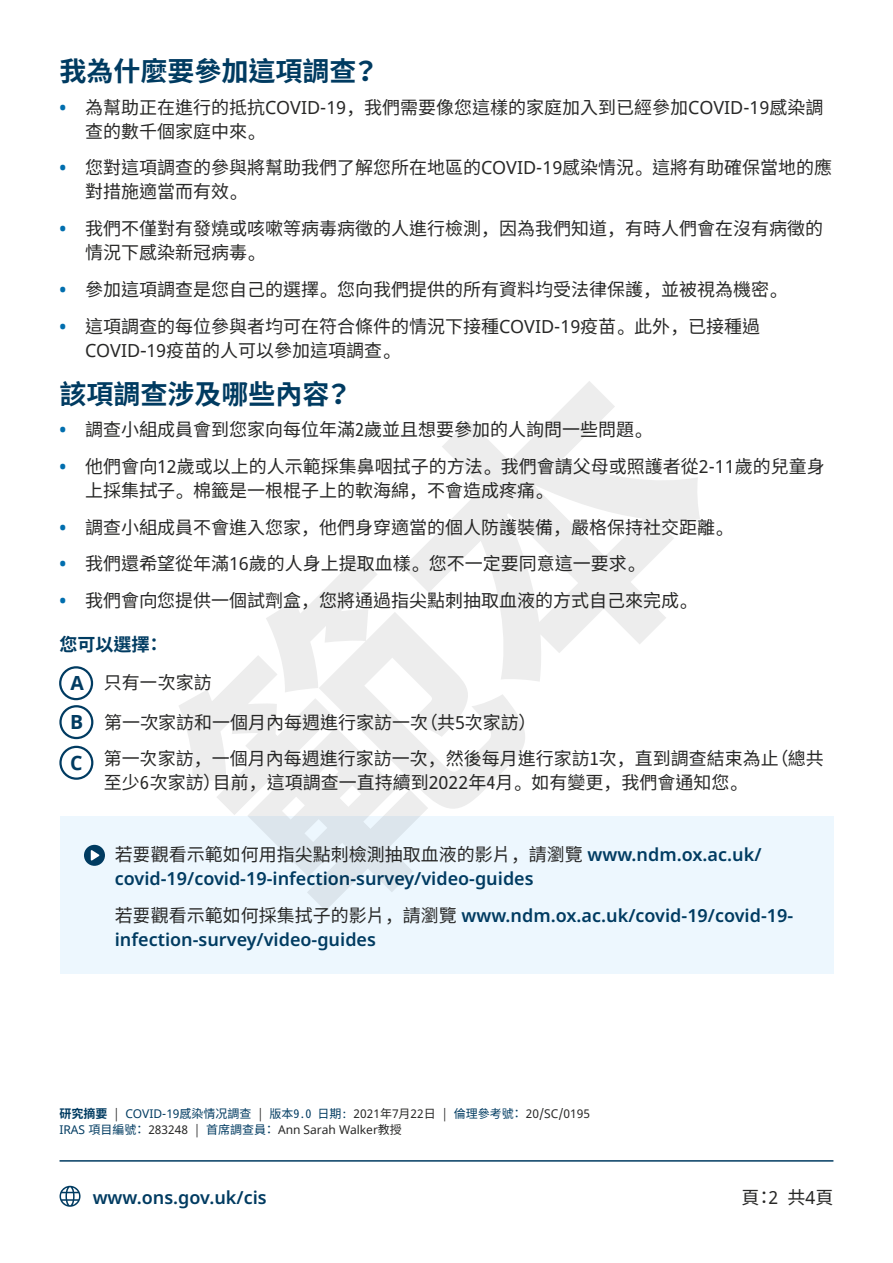
<style>
.page{position:relative;width:893px;height:1263px;background:#fff}
.page>*{position:absolute;margin:0;border:0;box-sizing:border-box;transform-origin:0 0}
.t1{font:700 27px "Noto Sans Mono CJ Ktc";color:#003b61}
.Centered_Body{font:700 19.5px "Noto Sans";color:#003b61}
.Body_Text{font:18px/24px "Noto Sans Mono CJ Ktc";color:#282827}
.Indented{font:600 18px/24px "Noto Sans";color:#003b61}
.Body_Text-2{font:600 18px "Noto Sans";color:#003b61}
.Body_Right_Aligned{font:18px "Noto Sans Mono CJ Ktc";color:#282827}
.Body_Text-3{font:700 18px "Noto Sans Mono CJ Ktc";color:#003b61}
.t2{font:12px/15.8px "Noto Sans";color:#282827}
.s1{font-family:"Noto Sans";font-weight:700;color:#006eae}
.s2{font-family:"Noto Sans"}
.s3{font-family:"Noto Sans Mono CJ Ktc";font-weight:400;color:#282827}
.s4{font-family:"Noto Sans Mono CJ Ktc";font-weight:700;color:#003b61}
.s5{font-family:"Noto Sans Mono CJ Ktc"}
.s6{color:#003b61}
.s7{font-family:"Noto Sans Mono CJ Ktc";color:#003b61}
</style>
<div class="page">
<hr style="left:60px;top:1160px;width:773px;height:1px;background:#003b61">
<svg style="left:60px;top:1186px;width:21px;height:21px"></svg>
<div style="left:59px;top:666px;width:34px;height:34px;border:2px solid #003b61;border-radius:50%"></div>
<div style="left:59px;top:705px;width:34px;height:34px;border:2px solid #003b61;border-radius:50%"></div>
<div style="left:59px;top:746px;width:34px;height:34px;border:2px solid #003b61;border-radius:50%"></div>
<div style="left:60px;top:816px;width:773px;height:158px;background:#edf7fe"></div>
<div style="left:84px;top:845px;width:21px;height:21px;background:#003b61;border-radius:50%"></div>
<svg style="left:91px;top:850px;width:8px;height:11px"></svg>
<h1 class="t1" style="left:60px;top:56px;width:321px">我為什麼要參加這項調查？</h1>
<p class="Body_Text" style="left:85px;top:95px;width:740px;text-indent:-26px"><span class="s1">•</span> 為幫助正在進行的抵抗<span class="s2">COVID-19</span>， 我們需要像您這樣的家庭加入到已經參加<span class="s2">COVID-19</span>感染調查的數千個家庭中來。</p>
<p class="Body_Text" style="left:85px;top:156px;width:749px;text-indent:-26px"><span class="s1">•</span> 您對這項調查的參與將幫助我們了解您所在地區的<span class="s2">COVID-19</span>感染情況。 這將有助確保當地的應對措施適當而有效。</p>
<p class="Body_Text" style="left:85px;top:217px;width:739px;text-indent:-26px"><span class="s1">•</span> 我們不僅對有發燒或咳嗽等病毒病徵的人進行檢測， 因為我們知道， 有時人們會在沒有病徵的情況下感染新冠病毒。</p>
<p class="Body_Text" style="left:60px;top:278px;width:725px"><span class="s1">•</span> 參加這項調查是您自己的選擇。 您向我們提供的所有資料均受法律保護， 並被視為機密。</p>
<p class="Body_Text" style="left:85px;top:314px;width:677px;text-indent:-26px"><span class="s1">•</span> 這項調查的每位參與者均可在符合條件的情況下接種<span class="s2">COVID-19</span>疫苗。 此外， 已接種過<br><span class="s2">COVID-19</span>疫苗的人可以參加這項調查。</p>
<h1 class="t1" style="left:60px;top:378px;width:294px">該項調查涉及哪些內容？</h1>
<p class="Body_Text" style="left:60px;top:418px;width:590px"><span class="s1">•</span> 調查小組成員會到您家向每位年滿2歲並且想要參加的人詢問一些問題。</p>
<p class="Body_Text" style="left:85px;top:455px;width:741px;text-indent:-26px"><span class="s1">•</span> 他們會向<span class="s2">12</span>歲或以上的人示範採集鼻咽拭子的方法。 我們會請父母或照護者從<span class="s2">2-11</span>歲的兒童身上採集拭子。 棉籤是一根棍子上的軟海綿， 不會造成疼痛。</p>
<p class="Body_Text" style="left:60px;top:515px;width:671px"><span class="s1">•</span> 調查小組成員不會進入您家， 他們身穿適當的個人防護裝備， 嚴格保持社交距離。</p>
<p class="Body_Text" style="left:60px;top:552px;width:582px"><span class="s1">•</span> 我們還希望從年滿<span class="s2">16</span>歲的人身上提取血樣。 您不一定要同意這一要求。</p>
<p class="Body_Text" style="left:60px;top:589px;width:635px"><span class="s1">•</span> 我們會向您提供一個試劑盒， 您將通過指尖點刺抽取血液的方式自己來完成。</p>
<p class="Body_Text-3" style="left:60px;top:634px;width:105px">您可以選擇：</p>
<p class="Centered_Body" style="left:70px;top:669px;width:15px">A</p>
<p class="Centered_Body" style="left:70px;top:708px;width:15px">B</p>
<p class="Centered_Body" style="left:70px;top:749px;width:14px">C</p>
<p class="Body_Text" style="left:104px;top:670px;width:109px">只有一次家訪</p>
<p class="Body_Text" style="left:104px;top:711px;width:434px">第一次家訪和一個月內每週進行家訪一次（共<span class="s2">5</span>次家訪）</p>
<p class="Body_Text" style="left:104px;top:747px;width:721px">第一次家訪， 一個月內每週進行家訪一次， 然後每月進行家訪1次， 直到調查結束為止（總共至少<span class="s2">6</span>次家訪）目前， 這項調查一直持續到<span class="s2">2022</span>年4月。 如有變更， 我們會通知您。</p>
<p class="Indented" style="left:115px;top:843px;width:648px"><span class="s3">若要觀看示範如何用指尖點刺檢測抽取血液的影片， 請瀏覽</span> www.ndm.ox.ac.uk/ covid-19/covid-19-infection-survey/video-guides</p>
<p class="Indented" style="left:115px;top:904px;width:680px"><span class="s3">若要觀看示範如何採集拭子的影片， 請瀏覽</span> www.ndm.ox.ac.uk/covid-19/covid-19- infection-survey/video-guides</p>
<p class="t2" style="left:59px;top:1106px;width:532px"><span class="s4">研究摘要</span> <span class="s5">|</span> <span class="s6">COVID-19</span><span class="s7">感染情况調查</span> <span class="s5">|</span> <span class="s7">版本9.0 日期:</span> 2021<span class="s5">年</span>7<span class="s5">月</span>22<span class="s5">日 |</span> <span class="s7">倫理參考號：</span> 20/SC/0195<br><span class="s6">IRAS</span> <span class="s7">項目編號：</span> 283248 <span class="s5">|</span> <span class="s7">首席調查員：</span> Ann Sarah Walker<span class="s5">教授</span></p>
<p class="Body_Text-2" style="left:93px;top:1184px;width:175px">www.ons.gov.uk/cis</p>
<p class="Body_Right_Aligned" style="left:742px;top:1187px;width:93px">頁：<span class="s2">2</span> 共<span class="s2">4</span>頁</p>
</div>
